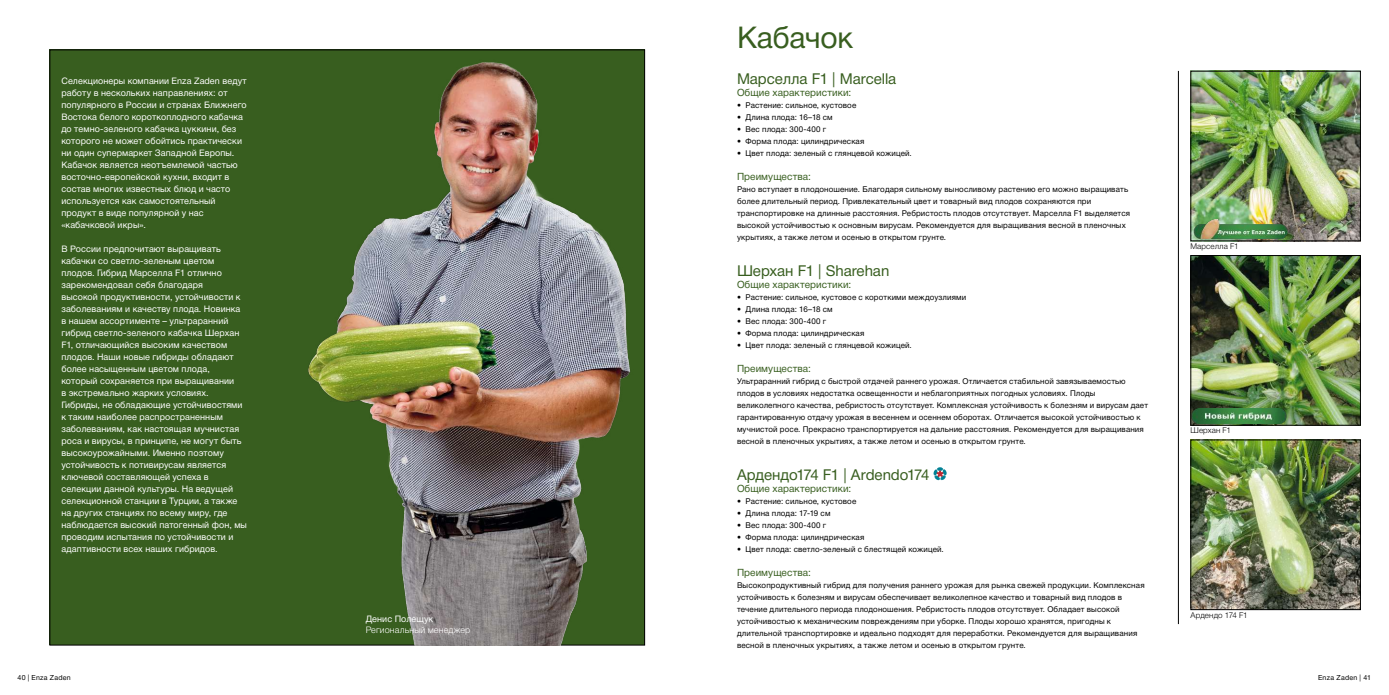
<style>
.page{position:relative;width:1389px;height:695px;background:#fff}
.page>*{position:absolute;margin:0;border:0;box-sizing:border-box;transform-origin:0 0}
.t1{font:30px "Helvetica Neue Cyr";letter-spacing:-.01em;color:#385e1f}
.t2{font:15px "Helvetica Neue Cyr";letter-spacing:-.005em;color:#385e1f}
.t3{font:10px "Helvetica Neue Cyr";letter-spacing:.01em;color:#385e1f}
.t4{font:9px/12px "Helvetica Neue Cyr";letter-spacing:.01em;color:#fff}
.t5{font:300 9px "Helvetica Neue Cyr";letter-spacing:.015em;color:#fff}
.t6{font:8px/12px "Helvetica Neue Cyr";letter-spacing:.015em;color:#000}
.t7{font:300 8px "Helvetica Neue Cyr";letter-spacing:.01em;color:#000}
.t8{font:7px "Helvetica Neue Cyr";letter-spacing:.04em;color:#000}
</style>
<div class="page">
<img style="left:1193px;top:257px;width:166px;height:166px">
<div style="left:1191px;top:255px;width:170px;height:170px;border:1px solid #000"></div>
<img style="left:1193px;top:73px;width:166px;height:166px">
<div style="left:1191px;top:71px;width:170px;height:170px;border:1px solid #000"></div>
<img style="left:1193px;top:441px;width:166px;height:166px">
<div style="left:1191px;top:439px;width:170px;height:170px;border:1px solid #000"></div>
<div style="left:50px;top:50px;width:595px;height:595px;background:#385e1f"></div>
<hr style="left:1178px;top:71px;width:1px;height:553px;background:#000">
<img style="left:270px;top:50px;width:375px;height:595px">
<svg style="left:934px;top:467px;width:12px;height:13px"></svg>
<img style="left:1191px;top:408px;width:97px;height:15px">
<img style="left:1191px;top:218px;width:97px;height:23px">
<p class="t4" style="left:61px;top:75px;width:187px">Селекционеры компании Enza Zaden ведут работу в нескольких направлениях: от популярного в России и странах Ближнего Востока белого короткоплодного кабачка до темно-зеленого кабачка цуккини, без которого не может обойтись практически ни один супермаркет Западной Европы.<br>Кабачок является неотъемлемой частью восточно-европейской кухни, входит в состав многих известных блюд и часто используется как самостоятельный продукт в виде популярной у нас «кабачковой икры».</p>
<p class="t4" style="left:61px;top:243px;width:187px">В России предпочитают выращивать кабачки со светло-зеленым цветом плодов. Гибрид Марселла F1 отлично зарекомендовал себя благодаря<br>высокой продуктивности, устойчивости к заболеваниям и качеству плода. Новинка в нашем ассортименте – ультраранний гибрид светло-зеленого кабачка Шерхан F1, отличающийся высоким качеством плодов. Наши новые гибриды обладают более насыщенным цветом плода, который сохраняется при выращивании<br>в экстремально жарких условиях.<br>Гибриды, не обладающие устойчивостями к таким наиболее распространенным заболеваниям, как настоящая мучнистая роса и вирусы, в принципе, не могут быть высокоурожайными. Именно поэтому устойчивость к потивирусам является ключевой составляющей успеха в селекции данной культуры. На ведущей селекционной станции в Турции, а также на других станциях по всему миру, где наблюдается высокий патогенный фон, мы проводим испытания по устойчивости и адаптивности всех наших гибридов.</p>
<p class="t4" style="left:366px;top:612px;width:69px">Денис Полещук</p>
<p class="t5" style="left:366px;top:624px;width:106px">Региональный менеджер</p>
<h1 class="t1" style="left:737px;top:21px;width:117px">Кабачок</h1>
<h2 class="t2" style="left:737px;top:71px;width:161px">Марселла F1 | Marcella</h2>
<p class="t3" style="left:737px;top:87px;width:116px">Общие характеристики:</p>
<p class="t6" style="left:737px;top:99px;width:121px">• Растение: сильное, кустовое</p>
<p class="t6" style="left:737px;top:111px;width:97px">• Длина плода: 16–18 см</p>
<p class="t6" style="left:737px;top:123px;width:91px">• Вес плода: 300-400 г</p>
<p class="t6" style="left:737px;top:135px;width:129px">• Форма плода: цилиндрическая</p>
<p class="t6" style="left:737px;top:147px;width:176px">• Цвет плода: зеленый с глянцевой кожицей.</p>
<p class="t3" style="left:737px;top:171px;width:76px">Преимущества:</p>
<p class="t6" style="left:737px;top:183px;width:395px">Рано вступает в плодоношение. Благодаря сильному выносливому растению его можно выращивать более длительный период. Привлекательный цвет и товарный вид плодов сохраняются при транспортировке на длинные расстояния. Ребристость плодов отсутствует. Марселла F1 выделяется высокой устойчивостью к основным вирусам. Рекомендуется для выращивания весной в пленочных укрытиях, а также летом и осенью в открытом грунте.</p>
<h2 class="t2" style="left:737px;top:263px;width:154px">Шерхан F1 | Sharehan</h2>
<p class="t3" style="left:737px;top:279px;width:116px">Общие характеристики:</p>
<p class="t6" style="left:737px;top:291px;width:231px">• Растение: сильное, кустовое с короткими междоузлиями</p>
<p class="t6" style="left:737px;top:303px;width:97px">• Длина плода: 16–18 см</p>
<p class="t6" style="left:737px;top:315px;width:91px">• Вес плода: 300-400 г</p>
<p class="t6" style="left:737px;top:327px;width:129px">• Форма плода: цилиндрическая</p>
<p class="t6" style="left:737px;top:339px;width:176px">• Цвет плода: зеленый с глянцевой кожицей.</p>
<p class="t3" style="left:737px;top:363px;width:76px">Преимущества:</p>
<p class="t6" style="left:737px;top:375px;width:413px">Ультраранний гибрид с быстрой отдачей раннего урожая. Отличается стабильной завязываемостью плодов в условиях недостатка освещенности и неблагоприятных погодных условиях. Плоды великолепного качества, ребристость отсутствует. Комплексная устойчивость к болезням и вирусам дает гарантированную отдачу урожая в весеннем и осеннем оборотах. Отличается высокой устойчивостью к мучнистой росе. Прекрасно транспортируется на дальние расстояния. Рекомендуется для выращивания весной в пленочных укрытиях, а также летом и осенью в открытом грунте.</p>
<h2 class="t2" style="left:737px;top:467px;width:194px">Ардендо174 F1 | Ardendo174</h2>
<p class="t3" style="left:737px;top:483px;width:116px">Общие характеристики:</p>
<p class="t6" style="left:737px;top:495px;width:121px">• Растение: сильное, кустовое</p>
<p class="t6" style="left:737px;top:507px;width:95px">• Длина плода: 17-19 см</p>
<p class="t6" style="left:737px;top:519px;width:91px">• Вес плода: 300-400 г</p>
<p class="t6" style="left:737px;top:531px;width:129px">• Форма плода: цилиндрическая</p>
<p class="t6" style="left:737px;top:543px;width:208px">• Цвет плода: светло-зеленый с блестящей кожицей.</p>
<p class="t3" style="left:737px;top:567px;width:76px">Преимущества:</p>
<p class="t6" style="left:737px;top:579px;width:409px">Высокопродуктивный гибрид для получения раннего урожая для рынка свежей продукции. Комплексная устойчивость к болезням и вирусам обеспечивает великолепное качество и товарный вид плодов в течение длительного периода плодоношения. Ребристость плодов отсутствует. Обладает высокой устойчивостью к механическим повреждениям при уборке. Плоды хорошо хранятся, пригодны к длительной транспортировке и идеально подходят для переработки. Рекомендуется для выращивания весной в пленочных укрытиях, а также летом и осенью в открытом грунте.</p>
<p class="t7" style="left:1191px;top:242px;width:49px">Марселла F1</p>
<p class="t7" style="left:1191px;top:426px;width:42px">Шерхан F1</p>
<p class="t7" style="left:1191px;top:610px;width:58px">Ардендо 174 F1</p>
<p class="t8" style="left:18px;top:674px;width:55px">40 | Enza Zaden</p>
<p class="t8" style="left:1318px;top:674px;width:54px">Enza Zaden | 41</p>
</div>
